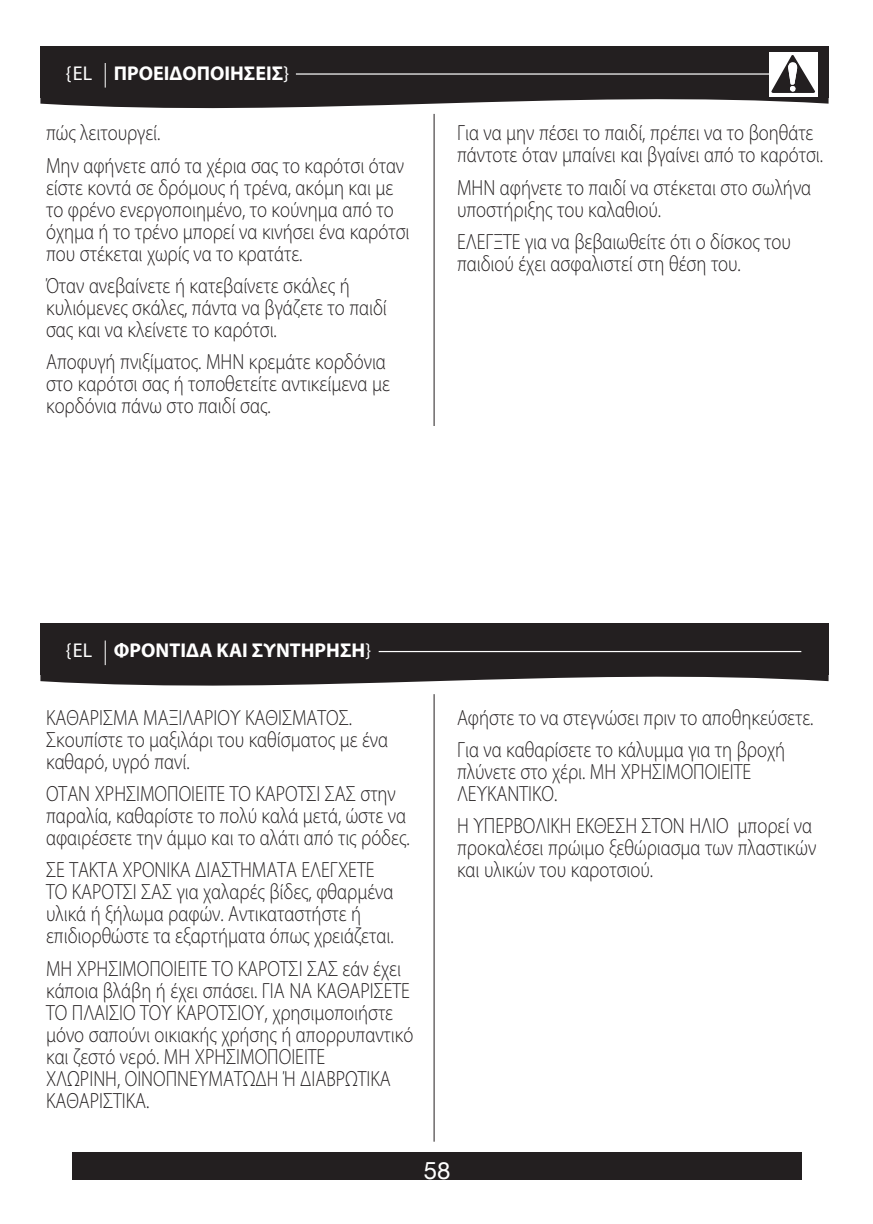
<style>
.page{position:relative;width:873px;height:1224px;background:#fff}
.page>*{position:absolute;margin:0;border:0;box-sizing:border-box;transform-origin:0 0}
.t1{font:24px "Helvetica Neue";color:#fff}
.t2{font:300 22px/22px "Myriad Pro";color:#231f20;scale:.85 1}
.t3{font:700 20px "Myriad Pro";color:#fff}
.s1{font-weight:400}
</style>
<div class="page">
<div style="left:72px;top:1152px;width:730px;height:28px;background:#231f20"></div>
<svg style="left:40px;top:623px;width:788px;height:74px"></svg>
<div style="left:40px;top:624px;width:788px;height:51px;background:#231f20"></div>
<svg style="left:105px;top:641px;width:1px;height:24px"></svg>
<hr style="left:379px;top:651px;width:422px;height:1px;background:#fff">
<hr style="left:434px;top:694px;width:1px;height:448px;background:#231f20">
<hr style="left:434px;top:114px;width:1px;height:312px;background:#231f20">
<svg style="left:40px;top:97px;width:788px;height:22px"></svg>
<div style="left:40px;top:46px;width:788px;height:51px;background:#231f20"></div>
<svg style="left:105px;top:63px;width:1px;height:25px"></svg>
<hr style="left:296px;top:73px;width:505px;height:2px;background:#fff">
<div style="left:769px;top:52px;width:48px;height:44px;background:#fff"></div>
<svg style="left:771px;top:55px;width:44px;height:38px"></svg>
<p class="t3" style="left:66px;top:60px;width:225px"><span class="s1">{EL</span> ΠΡΟΕΙΔΟΠΟΙΗΣΕΙΣ<span class="s1">}</span></p>
<p class="t2" style="left:46px;top:117px;width:423px;line-height:32.2px">πώς λειτουργεί.<br>Μην αφήνετε από τα χέρια σας το καρότσι όταν</p>
<p class="t2" style="left:46px;top:176px;width:429px">είστε κοντά σε δρόμους ή τρένα, ακόμη και με το φρένο ενεργοποιημένο, το κούνημα από το όχημα ή το τρένο μπορεί να κινήσει ένα καρότσι που στέκεται χωρίς να το κρατάτε.</p>
<p class="t2" style="left:46px;top:274px;width:402px">Όταν ανεβαίνετε ή κατεβαίνετε σκάλες ή κυλιόμενες σκάλες, πάντα να βγάζετε το παιδί σας και να κλείνετε το καρότσι.</p>
<p class="t2" style="left:46px;top:350px;width:406px">Αποφυγή πνιξίματος. ΜΗΝ κρεμάτε κορδόνια στο καρότσι σας ή τοποθετείτε αντικείμενα με κορδόνια πάνω στο παιδί σας.</p>
<p class="t2" style="left:457px;top:122px;width:432px">Για να μην πέσει το παιδί, πρέπει να το βοηθάτε πάντοτε όταν μπαίνει και βγαίνει από το καρότσι.</p>
<p class="t2" style="left:457px;top:176px;width:418px">ΜΗΝ αφήνετε το παιδί να στέκεται στο σωλήνα υποστήριξης του καλαθιού.</p>
<p class="t2" style="left:457px;top:230px;width:394px">ΕΛΕΓΞΤΕ για να βεβαιωθείτε ότι ο δίσκος του παιδιού έχει ασφαλιστεί στη θέση του.</p>
<p class="t3" style="left:66px;top:637px;width:307px"><span class="s1">{EL</span> ΦΡΟΝΤΙΔΑ ΚΑΙ ΣΥΝΤΗΡΗΣΗ<span class="s1">}</span></p>
<p class="t2" style="left:46px;top:706px;width:404px">ΚΑΘΑΡΙΣΜΑ ΜΑΞΙΛΑΡΙΟΥ ΚΑΘΙΣΜΑΤΟΣ.<br>Σκουπίστε το μαξιλάρι του καθίσματος με ένα καθαρό, υγρό πανί.</p>
<p class="t2" style="left:46px;top:783px;width:429px">ΟΤΑΝ ΧΡΗΣΙΜΟΠΟΙΕΙΤΕ ΤΟ ΚΑΡΟΤΣΙ ΣΑΣ στην παραλία, καθαρίστε το πολύ καλά μετά, ώστε να αφαιρέσετε την άμμο και το αλάτι από τις ρόδες.</p>
<p class="t2" style="left:46px;top:859px;width:410px">ΣΕ ΤΑΚΤΑ ΧΡΟΝΙΚΑ ΔΙΑΣΤΗΜΑΤΑ ΕΛΕΓΧΕΤΕ ΤΟ ΚΑΡΟΤΣΙ ΣΑΣ για χαλαρές βίδες, φθαρμένα υλικά ή ξήλωμα ραφών. Αντικαταστήστε ή επιδιορθώστε τα εξαρτήματα όπως χρειάζεται.</p>
<p class="t2" style="left:46px;top:957px;width:433px">ΜΗ ΧΡΗΣΙΜΟΠΟΙΕΙΤΕ ΤΟ ΚΑΡΟΤΣΙ ΣΑΣ εάν έχει κάποια βλάβη ή έχει σπάσει. ΓΙΑ ΝΑ ΚΑΘΑΡΙΣΕΤΕ ΤΟ ΠΛΑΙΣΙΟ ΤΟΥ ΚΑΡΟΤΣΙΟΥ, χρησιμοποιήστε μόνο σαπούνι οικιακής χρήσης ή απορρυπαντικό και ζεστό νερό. ΜΗ ΧΡΗΣΙΜΟΠΟΙΕΙΤΕ<br>ΧΛΩΡΙΝΗ, ΟΙΝΟΠΝΕΥΜΑΤΩΔΗ Ή ΔΙΑΒΡΩΤΙΚΑ ΚΑΘΑΡΙΣΤΙΚΑ.</p>
<p class="t2" style="left:457px;top:701px;width:421px;line-height:32.2px">Αφήστε το να στεγνώσει πριν το αποθηκεύσετε.<br>Για να καθαρίσετε το κάλυμμα για τη βροχή</p>
<p class="t2" style="left:457px;top:761px;width:348px">πλύνετε στο χέρι. ΜΗ ΧΡΗΣΙΜΟΠΟΙΕΙΤΕ<br>ΛΕΥΚΑΝΤΙΚΟ.</p>
<p class="t2" style="left:457px;top:815px;width:424px">Η ΥΠΕΡΒΟΛΙΚΗ ΕΚΘΕΣΗ ΣΤΟΝ ΗΛΙΟ μπορεί να προκαλέσει πρώιμο ξεθώριασμα των πλαστικών και υλικών του καροτσιού.</p>
<p class="t1" style="left:424px;top:1153px;width:28px">58</p>
</div>
